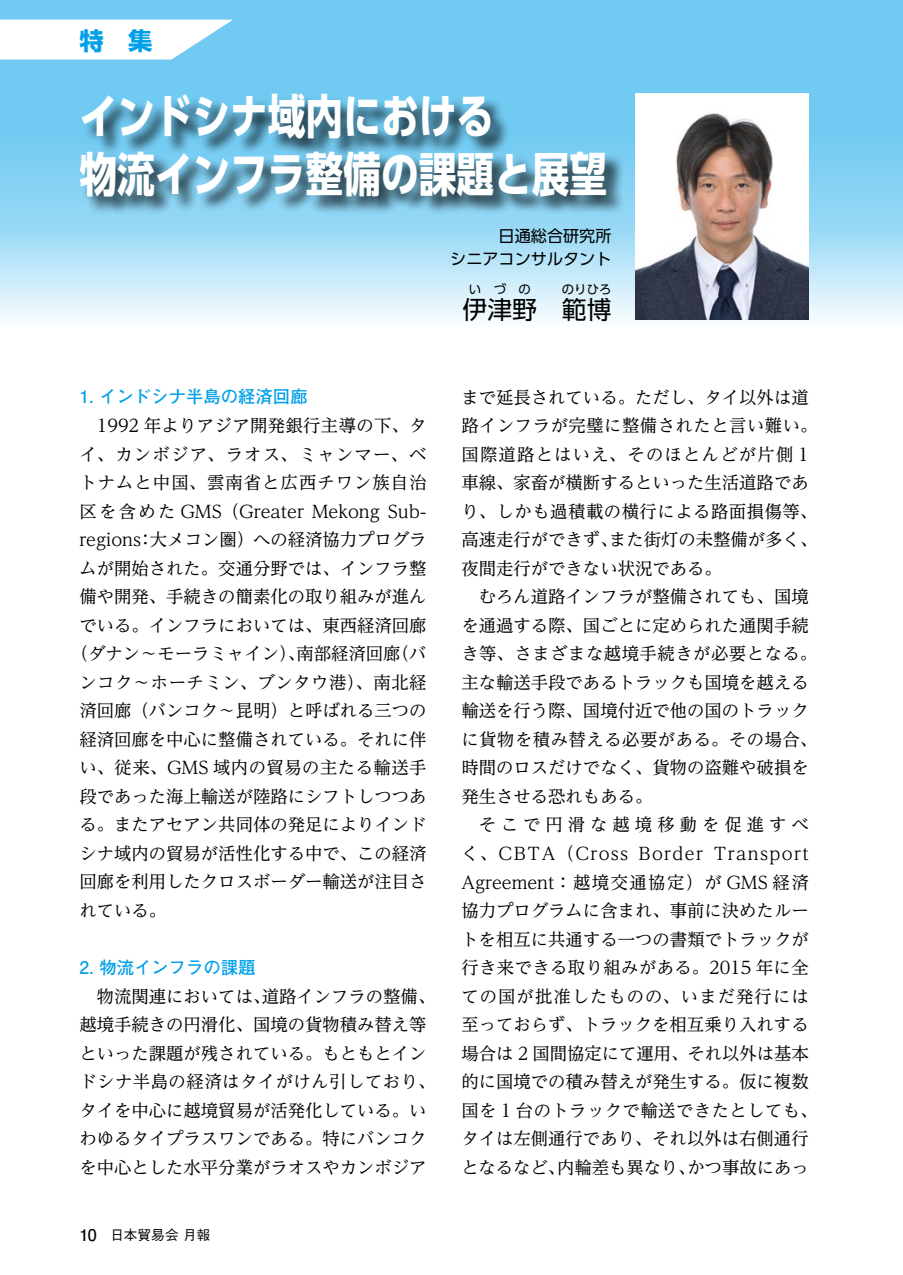
<style>
.page{position:relative;width:903px;height:1275px;background:#fff}
.page>*{position:absolute;margin:0;border:0;box-sizing:border-box;transform-origin:0 0}
.t1{font:700 47.07px/57.1px "UD Shin Go Pro";color:#fff;scale:.8 1}
.t2{font:24.85px "UD Shin Go Pro";color:#000}
.t3{font:700 24.32px "UD Shin Go Pro";color:#00a0e8}
.t4{font:17.32px/28.5px "UD Reimin Pr 6";color:#000}
.t5{font:700 17.32px "Futo Go B101 Pro";color:#00a0e8}
.t6{font:17.32px "UD Reimin Pr 6";letter-spacing:.02em;color:#000}
.t7{font:17.32px "UD Reimin Pr 6";letter-spacing:.03em;color:#000}
.t8{font:17.32px "UD Reimin Pr 6";letter-spacing:.025em;color:#000}
.t9{font:17.32px "UD Reimin Pr 6";letter-spacing:.07em;color:#000}
.t10{font:17.32px "UD Reimin Pr 6";letter-spacing:.06em;color:#000}
.t11{font:16.1px/22.4px "UD Shin Go Pro";color:#000;text-align:right}
.t12{font:500 13.65px "Gothic BBB Pro";color:#000}
.t13{font:12.42px "UD Shin Go Pro";color:#000}
.s1{font-family:"Futo Go B101 Pro";font-weight:700;font-size:16.1px}
</style>
<div class="page">
<svg style="left:0;top:0;width:903px;height:319px;background:#94d7f5"></svg>
<svg style="left:0;top:20px;width:233px;height:40px"></svg>
<img style="left:635px;top:93px;width:174px;height:227px">
<div style="left:80px;top:93px;width:544px;height:121px;background:#000;opacity:.75"></div>
<h3 class="t3" style="left:79px;top:21px;width:74px">特　集</h3>
<h1 class="t1" style="left:79px;top:87px;width:661px">インドシナ域内における<br>物流インフラ整備の課題と展望</h1>
<p class="t11" style="left:450px;top:225px;width:163px">日通総合研究所<br>シニアコンサルタント</p>
<h2 class="t2" style="left:463px;top:290px;width:76px">伊津野</h2>
<p class="t13" style="left:469px;top:279px;width:14px">い</p>
<p class="t13" style="left:494px;top:279px;width:14px">づ</p>
<p class="t13" style="left:518px;top:279px;width:14px">の</p>
<p class="t13" style="left:562px;top:279px;width:51px">のりひろ</p>
<h2 class="t2" style="left:562px;top:290px;width:51px">範博</h2>
<p class="t5" style="left:79px;top:383px;width:230px">1. インドシナ半島の経済回廊</p>
<p class="t6" style="left:97px;top:411px;width:331px">1992 年よりアジア開発銀行主導の下、タ</p>
<p class="t9" style="left:79px;top:440px;width:349px">イ、カンボジア、ラオス、ミャンマー、ベ</p>
<p class="t10" style="left:79px;top:468px;width:349px">トナムと中国、雲南省と広西チワン族自治</p>
<p class="t4" style="left:79px;top:496px;width:349px">区を含めた GMS（Greater Mekong Sub-</p>
<p class="t4" style="left:79px;top:525px;width:349px">regions：大メコン圏）への経済協力プログラ</p>
<p class="t4" style="left:79px;top:553px;width:349px">ムが開始された。交通分野では、インフラ整</p>
<p class="t4" style="left:79px;top:582px;width:349px">備や開発、手続きの簡素化の取り組みが進ん</p>
<p class="t4" style="left:79px;top:610px;width:349px">でいる。インフラにおいては、東西経済回廊</p>
<p class="t4" style="left:71px;top:639px;width:357px">（ダナン～モーラミャイン）、南部経済回廊（バ</p>
<p class="t7" style="left:79px;top:668px;width:349px">ンコク～ホーチミン、ブンタウ港）、南北経</p>
<p class="t4" style="left:79px;top:696px;width:349px">済回廊（バンコク～昆明）と呼ばれる三つの</p>
<p class="t4" style="left:79px;top:724px;width:349px">経済回廊を中心に整備されている。それに伴</p>
<p class="t8" style="left:79px;top:754px;width:349px">い、従来、GMS 域内の貿易の主たる輸送手</p>
<p class="t4" style="left:79px;top:781px;width:349px">段であった海上輸送が陸路にシフトしつつあ</p>
<p class="t4" style="left:79px;top:810px;width:349px">る。またアセアン共同体の発足によりインド</p>
<p class="t4" style="left:79px;top:839px;width:349px">シナ域内の貿易が活性化する中で、この経済</p>
<p class="t4" style="left:79px;top:867px;width:349px">回廊を利用したクロスボーダー輸送が注目さ</p>
<p class="t4" style="left:79px;top:896px;width:88px">れている。</p>
<p class="t5" style="left:79px;top:954px;width:178px">2. 物流インフラの課題</p>
<p class="t4" style="left:79px;top:981px;width:357px;text-indent:17px">物流関連においては、道路インフラの整備、越境手続きの円滑化、国境の貨物積み替え等といった課題が残されている。もともとインドシナ半島の経済はタイがけん引しており、タイを中心に越境貿易が活発化している。いわゆるタイプラスワンである。特にバンコクを中心とした水平分業がラオスやカンボジア</p>
<p class="t12" style="left:79px;top:1224px;width:132px"><span class="s1">10</span>　日本貿易会 月報</p>
<p class="t4" style="left:461px;top:382px;width:357px">まで延長されている。ただし、タイ以外は道路インフラが完璧に整備されたと言い難い。国際道路とはいえ、そのほとんどが片側 1車線、家畜が横断するといった生活道路であり、しかも過積載の横行による路面損傷等、高速走行ができず、また街灯の未整備が多く、夜間走行ができない状況である。</p>
<p class="t4" style="left:461px;top:582px;width:357px;text-indent:17px">むろん道路インフラが整備されても、国境を通過する際、国ごとに定められた通関手続き等、さまざまな越境手続きが必要となる。主な輸送手段であるトラックも国境を越える輸送を行う際、国境付近で他の国のトラックに貨物を積み替える必要がある。その場合、時間のロスだけでなく、貨物の盗難や破損を発生させる恐れもある。</p>
<p class="t4" style="left:461px;top:810px;width:358px;text-align:center">そこで円滑な越境移動を促進すべ<br>く、CBTA（Cross Border Transport<br>Agreement：越境交通協定）が GMS 経済協力プログラムに含まれ、事前に決めたルートを相互に共通する一つの書類でトラックが行き来できる取り組みがある。2015 年に全ての国が批准したものの、いまだ発行には至っておらず、トラックを相互乗り入れする場合は 2 国間協定にて運用、それ以外は基本的に国境での積み替えが発生する。仮に複数国を 1 台のトラックで輸送できたとしても、タイは左側通行であり、それ以外は右側通行となるなど、内輪差も異なり、かつ事故にあっ</p>
</div>
